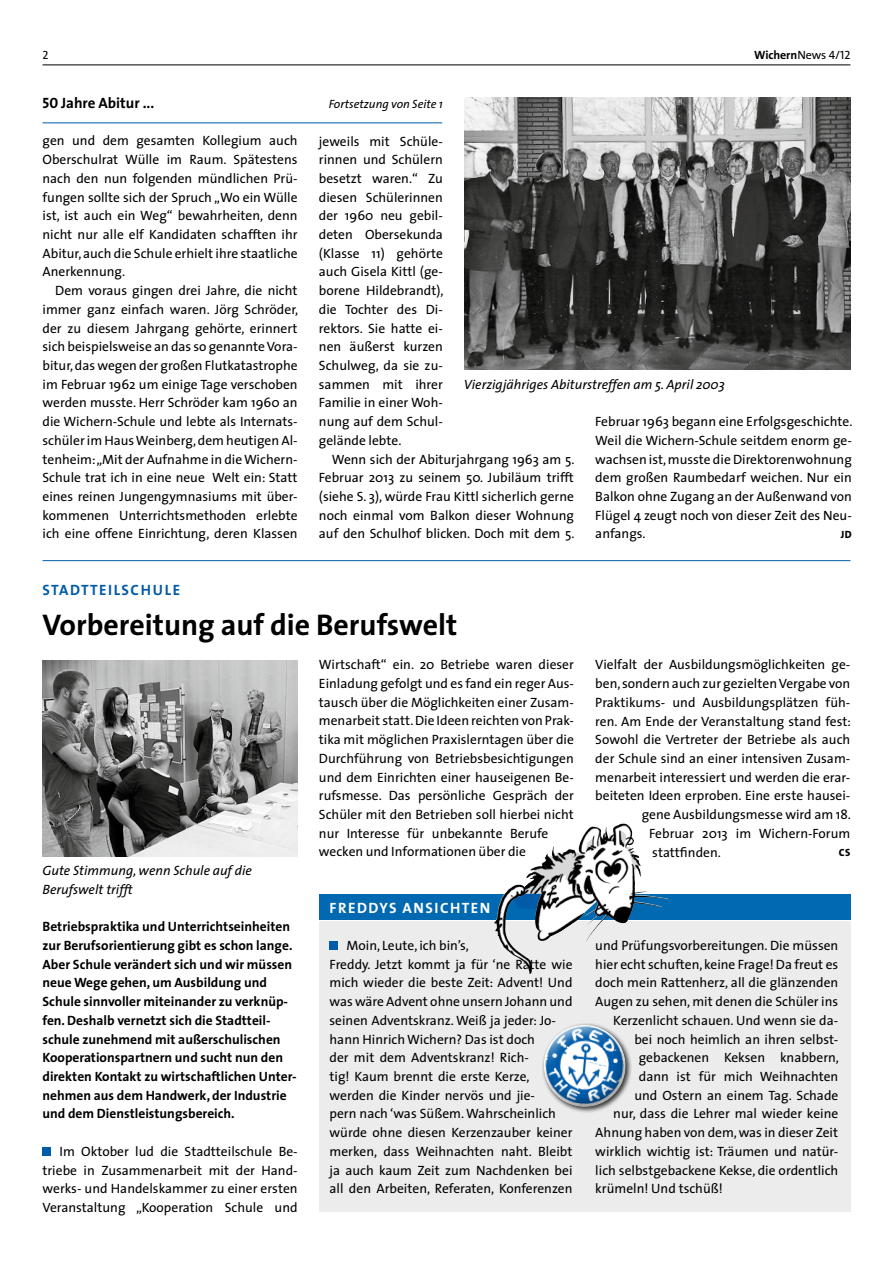
<style>
.page{position:relative;width:893px;height:1263px;background:#fff}
.page>*{position:absolute;margin:0;border:0;box-sizing:border-box;transform-origin:0 0}
.t1{font:700 30px "The Sans";color:#000}
.t2{font:15px "The Sans Bold Caps";letter-spacing:.1em;color:#fff}
.t3{font:700 15px "The Sans";color:#000}
.t4{font:15px "The Sans Bold Caps";letter-spacing:.1em;color:#005ba9}
.t5{font:13.5px/18.8px "The Sans";color:#000;text-align:justify}
.t6{font:700 13.5px/18.8px "The Sans";color:#000}
.t7{font:italic 13.5px/18.8px "The Sans";color:#000}
.t8{font:italic 12px "The Sans";color:#000}
.t9{font:700 12px "The Sans";letter-spacing:-.01em;color:#000}
.t10{font:12px "The Sans Caps";color:#000}
.t11{font:800 10.5px "The Sans";color:#000}
.s1{font-weight:400}
.s2{font-family:"The Sans Caps";font-weight:400}
.s3{font-family:"The Sans Bold Caps";font-weight:400}
</style>
<div class="page">
<hr style="left:43px;top:65px;width:807px;height:1px;background:#000">
<div style="left:319px;top:921px;width:531px;height:291px;background:#ececec"></div>
<svg style="left:319px;top:894px;width:531px;height:25px;background:#1f75b0"></svg>
<div style="left:330px;top:941px;width:8px;height:9px;background:#005ba9"></div>
<img style="left:600px;top:823px;width:25px;height:15px">
<svg style="left:517px;top:894px;width:24px;height:16px"></svg>
<img style="left:494px;top:884px;width:23px;height:45px">
<div style="left:541px;top:1023px;width:91px;height:90px;background:#000;opacity:.75"></div>
<svg style="left:541px;top:1023px;width:89px;height:88px"></svg>
<hr style="left:43px;top:122px;width:399px;height:1px;background:#005ba9">
<div style="left:43px;top:1147px;width:8px;height:9px;background:#005ba9"></div>
<img style="left:464px;top:98px;width:386px;height:272px">
<img style="left:43px;top:660px;width:255px;height:196px">
<hr style="left:43px;top:560px;width:807px;height:1px;background:#005ba9">
<p class="t10" style="left:43px;top:45px;width:8px">2</p>
<p class="t9" style="left:754px;top:45px;width:98px">Wichern<span class="s1">News</span> <span class="s2">4/12</span></p>
<p class="t3" style="left:43px;top:90px;width:113px"><span class="s3">50</span> Jahre Abitur ...</p>
<p class="t5" style="left:43px;top:131px;width:257px">gen und dem gesamten Kollegium auch Oberschulrat Wülle im Raum. Spätestens nach den nun folgenden mündlichen Prü&shy;fungen sollte sich der Spruch „Wo ein Wülle ist, ist auch ein Weg“ bewahrheiten, denn nicht nur alle elf Kandidaten schafften ihr Abitur, auch die Schule erhielt ihre staatliche Anerkennung.</p>
<p class="t5" style="left:43px;top:281px;width:257px;text-indent:13px">Dem voraus gingen drei Jahre, die nicht immer ganz einfach waren. Jörg Schröder, der zu diesem Jahrgang gehörte, erinnert sich beispielsweise an das so genannte Vora&shy;bitur, das wegen der großen Flutkatastrophe im Februar 1962 um einige Tage verschoben werden musste. Herr Schröder kam 1960 an die Wichern-Schule und lebte als Internats&shy;schüler im Haus Weinberg, dem heutigen Al&shy;tenheim: „Mit der Aufnahme in die Wichern-Schule trat ich in eine neue Welt ein: Statt eines reinen Jungengymnasiums mit über&shy;kommenen Unterrichtsmethoden erlebte ich eine offene Einrichtung, deren Klassen</p>
<p class="t8" style="left:329px;top:94px;width:116px">Fortsetzung von Seite 1</p>
<p class="t5" style="left:319px;top:131px;width:126px">jeweils mit Schüle&shy;rinnen und Schülern besetzt waren.“ Zu diesen Schülerinnen der 1960 neu gebil&shy;deten Obersekunda (Klasse 11) gehörte auch Gisela Kittl (ge&shy;borene Hildebrandt), die Tochter des Di&shy;rektors. Sie hatte ei&shy;nen äußerst kurzen Schulweg, da sie zu&shy;sammen mit ihrer Familie in einer Woh&shy;nung auf dem Schul&shy;gelände lebte.</p>
<p class="t5" style="left:319px;top:449px;width:257px;text-indent:13px">Wenn sich der Abiturjahrgang 1963 am 5.<br>Februar 2013 zu seinem 50. Jubiläum trifft (siehe S. 3), würde Frau Kittl sicherlich gerne noch einmal vom Balkon dieser Wohnung auf den Schulhof blicken. Doch mit dem 5.</p>
<p class="t7" style="left:464px;top:374px;width:262px">Vierzigjähriges Abiturstreffen am 5. April 2003</p>
<p class="t5" style="left:595px;top:412px;width:259px">Februar 1963 begann eine Erfolgsgeschichte.<br>Weil die Wichern-Schule seitdem enorm ge&shy;wachsen ist, musste die Direktorenwohnung dem großen Raumbedarf weichen. Nur ein Balkon ohne Zugang an der Außenwand von Flügel 4 zeugt noch von dieser Zeit des Neu&shy;anfangs.</p>
<p class="t11" style="left:841px;top:526px;width:13px">JD</p>
<p class="t4" style="left:43px;top:577px;width:139px">STADTTEILSCHULE</p>
<h1 class="t1" style="left:43px;top:600px;width:416px">Vorbereitung auf die Berufswelt</h1>
<p class="t7" style="left:42px;top:861px;width:211px">Gute Stimmung,wenn Schule auf die<br>Berufswelt trifft</p>
<p class="t6" style="left:42px;top:917px;width:256px">Betriebspraktika und Unterrichtseinheiten zur Berufsorientierung gibt es schon lange.<br>Aber Schule verändert sich und wir müssen neue Wege gehen, um Ausbildung und Schule sinnvoller miteinander zu verknüp&shy;fen.Deshalb vernetzt sich die Stadtteil&shy;schule zunehmend mit außerschulischen Kooperationspartnern und sucht nun den direkten Kontakt zu wirtschaftlichen Unter&shy;nehmen aus dem Handwerk, der Industrie und dem Dienstleistungsbereich.</p>
<p class="t5" style="left:43px;top:1141px;width:257px;text-indent:17px">Im Oktober lud die Stadtteilschule Be&shy;triebe in Zusammenarbeit mit der Hand&shy;werks- und Handelskammer zu einer ersten Veranstaltung „Kooperation Schule und</p>
<p class="t5" style="left:319px;top:655px;width:257px;text-align:left">Wirtschaft“ ein. 20 Betriebe waren dieser Einladung gefolgt und es fand ein reger Aus&shy;tausch über die Möglichkeiten einer Zusam&shy;menarbeit statt. Die Ideen reichten von Prak&shy;tika mit möglichen Praxislerntagen über die Durchführung von Betriebsbesichtigungen und dem Einrichten einer hauseigenen Be&shy;rufsmesse. Das persönliche Gespräch der Schüler mit den Betrieben soll hierbei nicht nur Interesse für unbekannte Berufe wecken und Informationen über die</p>
<p class="t5" style="left:595px;top:655px;width:257px">Vielfalt der Ausbildungsmöglichkeiten ge-</p>
<p class="t5" style="left:595px;top:674px;width:256px">ben, sondern auch zur gezielten Vergabe von</p>
<p class="t5" style="left:595px;top:692px;width:257px">Praktikums- und Ausbildungsplätzen füh-</p>
<p class="t5" style="left:595px;top:711px;width:257px">ren. Am Ende der Veranstaltung stand fest:</p>
<p class="t5" style="left:595px;top:730px;width:257px">Sowohl die Vertreter der Betriebe als auch</p>
<p class="t5" style="left:595px;top:749px;width:257px">der Schule sind an einer intensiven Zusam-</p>
<p class="t5" style="left:595px;top:767px;width:257px">menarbeit interessiert und werden die erar-</p>
<p class="t5" style="left:595px;top:786px;width:257px">beiteten Ideen erproben. Eine erste hausei-</p>
<p class="t5" style="left:642px;top:805px;width:211px">gene Ausbildungsmesse wird am 18.</p>
<p class="t5" style="left:649px;top:823px;width:203px">Februar 2013 im Wichern-Forum</p>
<p class="t5" style="left:652px;top:842px;width:70px">stattfinden.</p>
<p class="t11" style="left:839px;top:844px;width:13px">CS</p>
<p class="t2" style="left:330px;top:895px;width:20px">FREDD</p>
<p class="t2" style="left:379px;top:895px;width:112px">YS ANSICHTEN</p>
<p class="t5" style="left:330px;top:936px;width:245px;text-align:left;text-indent:17px">Moin, Leute, ich bin’s,<br>Freddy. Jetzt kommt ja für ‘ne Ratte wie mich wieder die beste Zeit: Advent! Und was wäre Advent ohne unsern Johann und seinen Adventskranz. Weiß ja jeder: Jo&shy;hann Hinrich Wichern? Das ist doch<br>der mit dem Adventskranz! Rich-<br>tig! Kaum brennt die erste Kerze, werden die Kinder nervös und jie-<br>pern nach ‘was Süßem. Wahrscheinlich würde ohne diesen Kerzenzauber keiner merken, dass Weihnachten naht. Bleibt ja auch kaum Zeit zum Nachdenken bei all den Arbeiten, Referaten, Konferenzen</p>
<p class="t5" style="left:595px;top:936px;width:245px">und Prüfungsvorbereitungen. Die müssen</p>
<p class="t5" style="left:595px;top:954px;width:244px">hier echt schuften, keine Frage! Da freut es</p>
<p class="t5" style="left:595px;top:973px;width:245px">doch mein Rattenherz, all die glänzenden</p>
<p class="t5" style="left:595px;top:992px;width:244px">Augen zu sehen, mit denen die Schüler ins</p>
<p class="t5" style="left:613px;top:1010px;width:226px">Kerzenlicht schauen. Und wenn sie da-</p>
<p class="t5" style="left:634px;top:1029px;width:205px">bei noch heimlich an ihren selbst-</p>
<p class="t5" style="left:639px;top:1048px;width:202px">gebackenen Keksen knabbern,</p>
<p class="t5" style="left:639px;top:1067px;width:201px">dann ist für mich Weihnachten</p>
<p class="t5" style="left:634px;top:1085px;width:206px">und Ostern an einem Tag. Schade</p>
<p class="t5" style="left:613px;top:1104px;width:227px">nur, dass die Lehrer mal wieder keine</p>
<p class="t5" style="left:595px;top:1123px;width:244px">Ahnung haben von dem, was in dieser Zeit</p>
<p class="t5" style="left:595px;top:1141px;width:244px">wirklich wichtig ist: Träumen und natür-</p>
<p class="t5" style="left:595px;top:1160px;width:244px">lich selbstgebackene Kekse, die ordentlich</p>
<p class="t5" style="left:595px;top:1179px;width:129px">krümeln! Und tschüß!</p>
</div>
